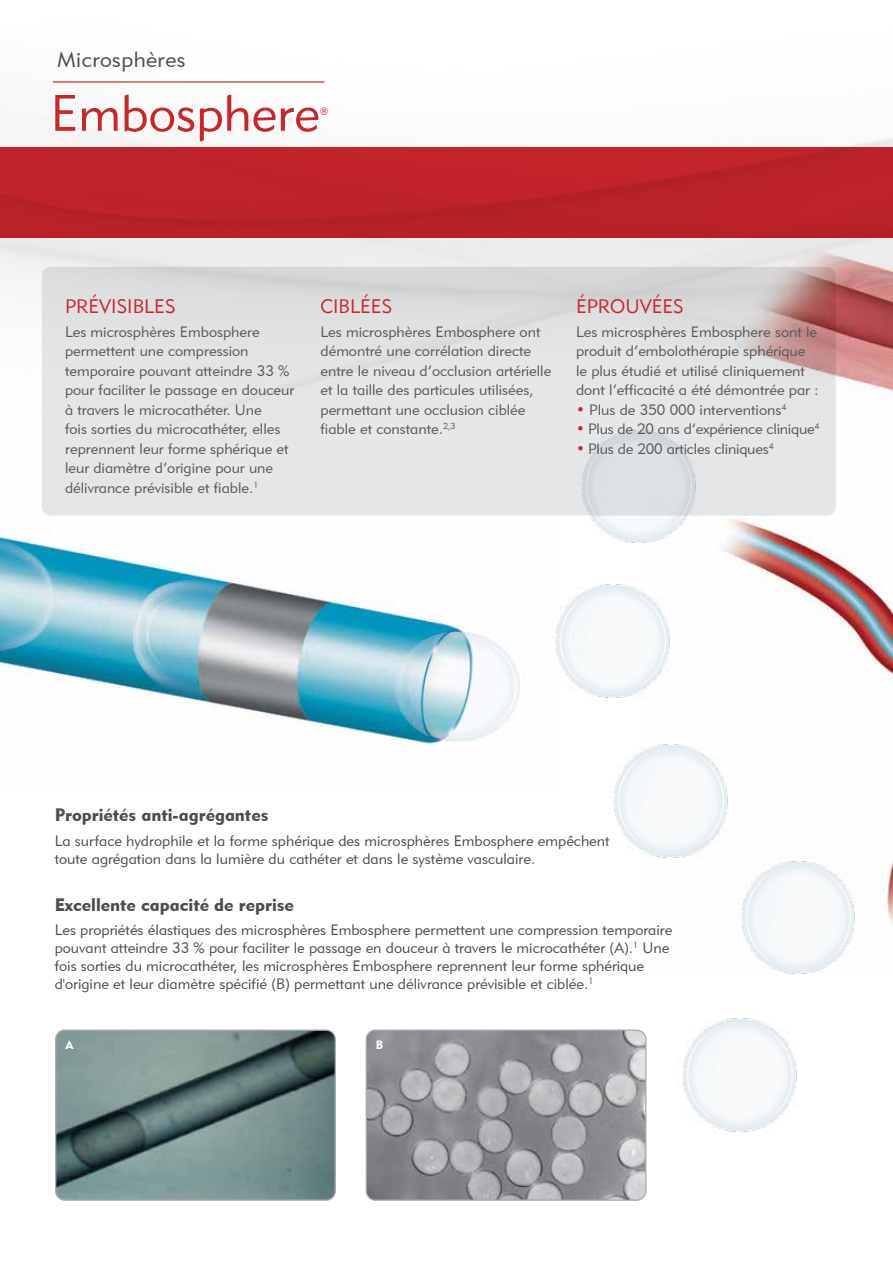
<style>
.page{position:relative;width:893px;height:1263px;background:#fff}
.page>*{position:absolute;margin:0;border:0;box-sizing:border-box;transform-origin:0 0}
.t1{font:50.55px "Geometric 415 BT Lite A";color:#c9252c}
.t2{font:21.75px "Geometric 415 BT Lite A";letter-spacing:.02em;color:#4d4d4f}
.t3{font:19.5px "Geometric 415 BT Lite A";color:#c9252c}
.t4{font:18px "Geometric 415 BT Black A";color:#4d4d4f}
.t5{font:15px/19.5px "Geometric 415 BT Lite A";color:#58595b}
.t6{font:15px/18px "Geometric 415 BT Lite A";color:#4d4d4f}
.t7{font:12px "Geometric 415 BT Black A";color:#fff}
.t8{font:10.5px "Geometric 415 BT Lite A";color:#c9252c}
.s1{color:#c9252c}
</style>
<div class="page">
<img style="left:0;top:81px;width:893px;height:224px">
<img style="left:640px;top:223px;width:253px;height:701px">
<img style="left:0;top:536px;width:520px;height:210px">
<img style="left:552px;top:579px;width:122px;height:123px">
<img style="left:610px;top:739px;width:122px;height:123px">
<img style="left:736px;top:855px;width:123px;height:119px">
<img style="left:679px;top:1013px;width:118px;height:119px">
<img style="left:591px;top:516px;width:109px;height:32px">
<hr style="left:53px;top:81px;width:271px;height:2px;background:#c9252c">
<img style="left:57px;top:1031px;width:277px;height:168px">
<div style="left:55px;top:1029px;width:281px;height:172px;border:1px solid #a7a9ac;border-radius:9px"></div>
<img style="left:366px;top:1031px;width:280px;height:168px">
<div style="left:366px;top:1029px;width:280px;height:172px;border:1px solid #a7a9ac;border-radius:9px"></div>
<div style="left:42px;top:267px;width:794px;height:249px;background:#e6e7e8;border-radius:9px"></div>
<h2 class="t2" style="left:57px;top:46px;width:130px">Microsphères</h2>
<h1 class="t1" style="left:51px;top:82px;width:271px">Embosphere</h1>
<p class="t8" style="left:320px;top:105px;width:10px">®</p>
<h3 class="t3" style="left:65px;top:295px;width:112px">PRÉVISIBLES</h3>
<h3 class="t3" style="left:321px;top:295px;width:73px">CIBLÉES</h3>
<h3 class="t3" style="left:576px;top:295px;width:109px">ÉPROUVÉES</h3>
<p class="t5" style="left:65px;top:322px;width:231px">Les microsphères Embosphere permettent une compression temporaire pouvant atteindre 33 % pour faciliter le passage en douceur à travers le microcathéter. Une<br>fois sorties du microcathéter, elles reprennent leur forme sphérique et leur diamètre d’origine pour une délivrance prévisible et fiable.<sup>1</sup></p>
<p class="t5" style="left:320px;top:322px;width:232px">Les microsphères Embosphere ont démontré une corrélation directe entre le niveau d’occlusion artérielle et la taille des particules utilisées, permettant une occlusion ciblée fiable et constante.<sup>2,3</sup></p>
<p class="t5" style="left:576px;top:322px;width:244px">Les microsphères Embosphere sont le produit d’embolothérapie sphérique le plus étudié et utilisé cliniquement dont l’efficacité a été démontrée par :</p>
<p class="t5" style="left:576px;top:400px;width:212px"><span class="s1">•</span> Plus de 350 000 interventions<sup>4</sup></p>
<p class="t5" style="left:576px;top:419px;width:245px"><span class="s1">•</span> Plus de 20 ans d’expérience clinique<sup>4</sup></p>
<p class="t5" style="left:576px;top:439px;width:199px"><span class="s1">•</span> Plus de 200 articles cliniques<sup>4</sup></p>
<p class="t4" style="left:55px;top:803px;width:215px">Propriétés anti-agrégantes</p>
<p class="t6" style="left:55px;top:831px;width:556px">La surface hydrophile et la forme sphérique des microsphères Embosphere empêchent toute agrégation dans la lumière du cathéter et dans le système vasculaire.</p>
<p class="t4" style="left:55px;top:893px;width:241px">Excellente capacité de reprise</p>
<p class="t6" style="left:55px;top:921px;width:619px">Les propriétés élastiques des microsphères Embosphere permettent une compression temporaire pouvant atteindre 33 % pour faciliter le passage en douceur à travers le microcathéter (A).<sup>1</sup> Une fois sorties du microcathéter, les microsphères Embosphere reprennent leur forme sphérique d'origine et leur diamètre spécifié (B) permettant une délivrance prévisible et ciblée.<sup>1</sup></p>
<p class="t7" style="left:65px;top:1037px;width:10px">A</p>
<p class="t7" style="left:376px;top:1037px;width:9px">B</p>
</div>
